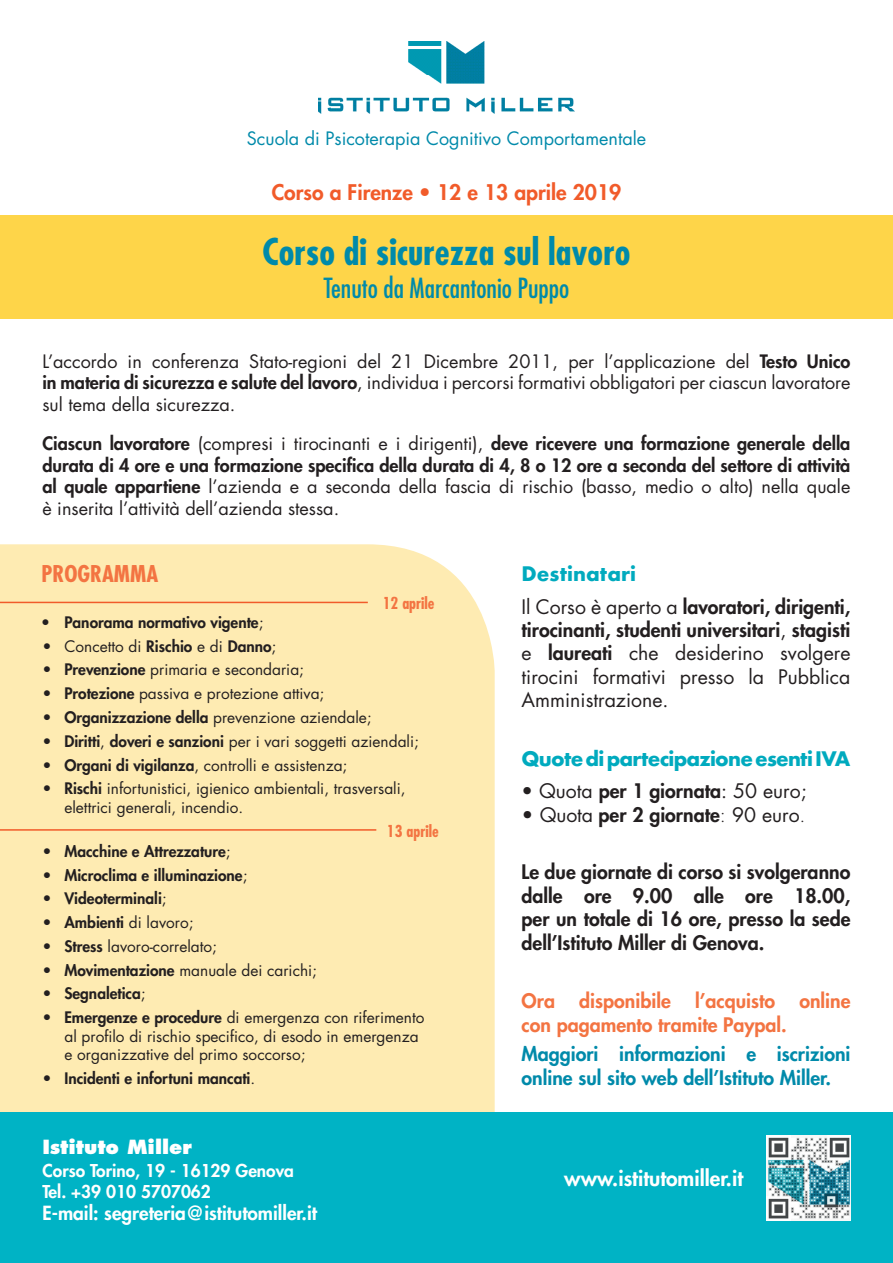
<style>
.page{position:relative;width:893px;height:1263px;background:#fff}
.page>*{position:absolute;margin:0;border:0;box-sizing:border-box;transform-origin:0 0}
.t1{font:700 condensed 36px "Futura";color:#008aaa}
.t2{font:condensed 27px "Futura";color:#008aaa}
.t3{font:700 condensed 22.5px "Futura";color:#f37442}
.Normale{font:800 21px "Futura";color:#f15b2a}
.t4{font:800 21px "Futura";color:#fff}
.bullet{font:19.5px/23.4px "Futura";color:#231f20;text-align:justify}
.Normale-2{font:800 19.5px/23.4px "Futura";color:#231f20;text-align:justify}
.Normale-3{font:800 19.5px/24px "Futura";color:#008aaa}
.Normale-4{font:800 19.5px/24px "Futura";color:#f37442}
.t5{font:700 19.5px "Futura";letter-spacing:-.04em;color:#00aabe}
.t6{font:700 19.5px "Futura";color:#00aabe}
.Normale-5{font:800 18.9px "Futura";color:#fff}
.Normale-6{font:800 18.9px "Futura";color:#fff}
.Normale-7{font:800 18px/21.6px "Futura";color:#231f20;text-align:justify}
.Normale-8{font:18px/21.6px "Futura";color:#231f20;text-align:justify}
.Normale-9{font:18px "Futura";color:#008aaa}
.Normale-10{font:800 17.25px "Futura";color:#fff}
.t7{font:700 condensed 16.05px "Futura";color:#f37442}
.t8{font:15.45px/18.6px "Futura";color:#231f20}
.t9{font:800 15.45px "Futura";color:#231f20}
.s1{font-weight:800}
.s2{font-weight:400}
.s3{font-weight:400;font-stretch:condensed}
.s4{font-weight:300}
</style>
<div class="page">
<div style="left:0;top:544px;width:495px;height:568px;background:#feebb2"></div>
<div style="left:0;top:1112px;width:893px;height:151px;background:#00b3c5"></div>
<img style="left:319px;top:42px;width:255px;height:72px">
<div style="left:0;top:216px;width:893px;height:103px;background:#fed549"></div>
<img style="left:766px;top:1135px;width:84px;height:85px">
<hr style="left:0;top:829px;width:376px;height:2px;background:#f15b2a">
<hr style="left:0;top:602px;width:368px;height:1px;background:#f15b2a">
<p class="Normale-9" style="left:247px;top:126px;width:401px">Scuola di Psicoterapia Cognitivo Comportamentale</p>
<p class="Normale" style="left:272px;top:178px;width:351px">Corso a Firenze • 12 e 13 aprile 2019</p>
<p class="t1" style="left:263px;top:229px;width:369px">Corso di sicurezza sul lavoro</p>
<p class="t2" style="left:324px;top:271px;width:247px">Tenuto da Marcantonio Puppo</p>
<p class="Normale-8" style="left:42px;top:350px;width:810px">L’accordo in conferenza Stato-regioni del 21 Dicembre 2011, per l’applicazione del <span class="s1">Testo Unico in materia di sicurezza e salute del lavoro</span>, individua i percorsi formativi obbligatori per ciascun lavoratore sul tema della sicurezza.</p>
<p class="Normale-7" style="left:42px;top:432px;width:810px">Ciascun lavoratore <span class="s2">(compresi i tirocinanti e i dirigenti),</span> deve ricevere una formazione generale della durata di 4 ore e una formazione specifica della durata di 4, 8 o 12 ore a seconda del settore di attività al quale appartiene <span class="s2">l’azienda e a seconda della fascia di rischio (basso, medio o alto) nella quale è inserita l’attività dell’azienda stessa.</span></p>
<p class="t3" style="left:41px;top:559px;width:118px">PROGRAMMA</p>
<p class="t7" style="left:383px;top:592px;width:53px">12 aprile</p>
<p class="t9" style="left:43px;top:612px;width:222px"><span class="s3">•</span> Panorama normativo vigente<span class="s2">;</span></p>
<p class="t8" style="left:43px;top:636px;width:235px">• Concetto di <span class="s1">Rischio</span> e di <span class="s1">Danno</span>;</p>
<p class="t8" style="left:43px;top:660px;width:263px">• <span class="s1">Prevenzione</span> primaria e secondaria;</p>
<p class="t8" style="left:43px;top:684px;width:283px">• <span class="s1">Protezione</span> passiva e protezione attiva;</p>
<p class="t8" style="left:43px;top:708px;width:331px">• <span class="s1">Organizzazione della</span> prevenzione aziendale;</p>
<p class="t8" style="left:43px;top:731px;width:378px">• <span class="s1">Diritti</span>, <span class="s1">doveri e sanzioni</span> per i vari soggetti aziendali;</p>
<p class="t8" style="left:43px;top:755px;width:306px">• <span class="s1">Organi di vigilanza</span>, controlli e assistenza;</p>
<p class="t8" style="left:64px;top:779px;width:343px;text-indent:-22px">• <span class="s1">Rischi</span> infortunistici, igienico ambientali, trasversali, elettrici generali, incendio.</p>
<p class="t9" style="left:43px;top:841px;width:190px"><span class="s2">•</span> Macchine e Attrezzature<span class="s2">;</span></p>
<p class="t9" style="left:43px;top:865px;width:206px"><span class="s2">•</span> Microclima e illuminazione<span class="s2">;</span></p>
<p class="t9" style="left:43px;top:888px;width:126px"><span class="s2">•</span> Videoterminali<span class="s2">;</span></p>
<p class="t8" style="left:43px;top:913px;width:152px">• <span class="s1">Ambienti</span> di lavoro;</p>
<p class="t8" style="left:43px;top:937px;width:176px">• <span class="s1">Stress</span> lavoro-correlato;</p>
<p class="t8" style="left:43px;top:960px;width:276px">• <span class="s1">Movimentazione</span> manuale dei carichi;</p>
<p class="t9" style="left:43px;top:983px;width:105px"><span class="s2">•</span> Segnaletica<span class="s2">;</span></p>
<p class="t8" style="left:64px;top:1008px;width:362px;text-indent:-22px">• <span class="s1">Emergenze e procedure</span> di emergenza con riferimento al profilo di rischio specifico, di esodo in emergenza e organizzative del primo soccorso;</p>
<p class="t9" style="left:43px;top:1068px;width:214px"><span class="s2">•</span> Incidenti e infortuni mancati<span class="s2">.</span></p>
<p class="t7" style="left:387px;top:821px;width:53px">13 aprile</p>
<p class="Normale-6" style="left:43px;top:1135px;width:151px">Istituto Miller</p>
<p class="Normale-10" style="left:43px;top:1159px;width:253px">Corso Torino, 19 - 16129 Genova</p>
<p class="Normale-10" style="left:43px;top:1180px;width:170px">Tel. +39 010 5707062</p>
<p class="Normale-5" style="left:43px;top:1201px;width:276px">E-mail: segreteria@istitutomiller.it</p>
<p class="t6" style="left:522px;top:560px;width:116px">Destinatari</p>
<p class="bullet" style="left:522px;top:594px;width:330px">Il Corso è aperto a <span class="s1">lavoratori, dirigenti, tirocinanti, studenti universitari</span>, <span class="s1">stagisti </span>e <span class="s1">laureati</span> che desiderino svolgere tirocini formativi presso la Pubblica Amministrazione.</p>
<p class="t5" style="left:522px;top:744px;width:330px">Quote di partecipazione esenti IVA</p>
<p class="bullet" style="left:522px;top:779px;width:287px">• Quota <span class="s1">per 1 giornata</span>: 50 euro;</p>
<p class="Normale-2" style="left:522px;top:803px;width:286px"><span class="s4">•</span> <span class="s2">Quota</span> per 2 giornate<span class="s4">:</span> <span class="s2">90 euro</span><span class="s4">.</span></p>
<p class="Normale-2" style="left:522px;top:860px;width:330px">Le due giornate di corso si svolgeranno dalle ore 9.00 alle ore 18.00, per un totale di 16 ore, presso la sede dell’Istituto Miller di Genova.</p>
<p class="Normale-4" style="left:522px;top:988px;width:330px">Ora disponibile l’acquisto online con pagamento tramite Paypal.</p>
<p class="Normale-3" style="left:522px;top:1042px;width:330px">Maggiori informazioni e iscrizioni online sul sito web dell’Istituto Miller.</p>
<p class="t4" style="left:564px;top:1164px;width:180px">www.istitutomiller.it</p>
</div>
